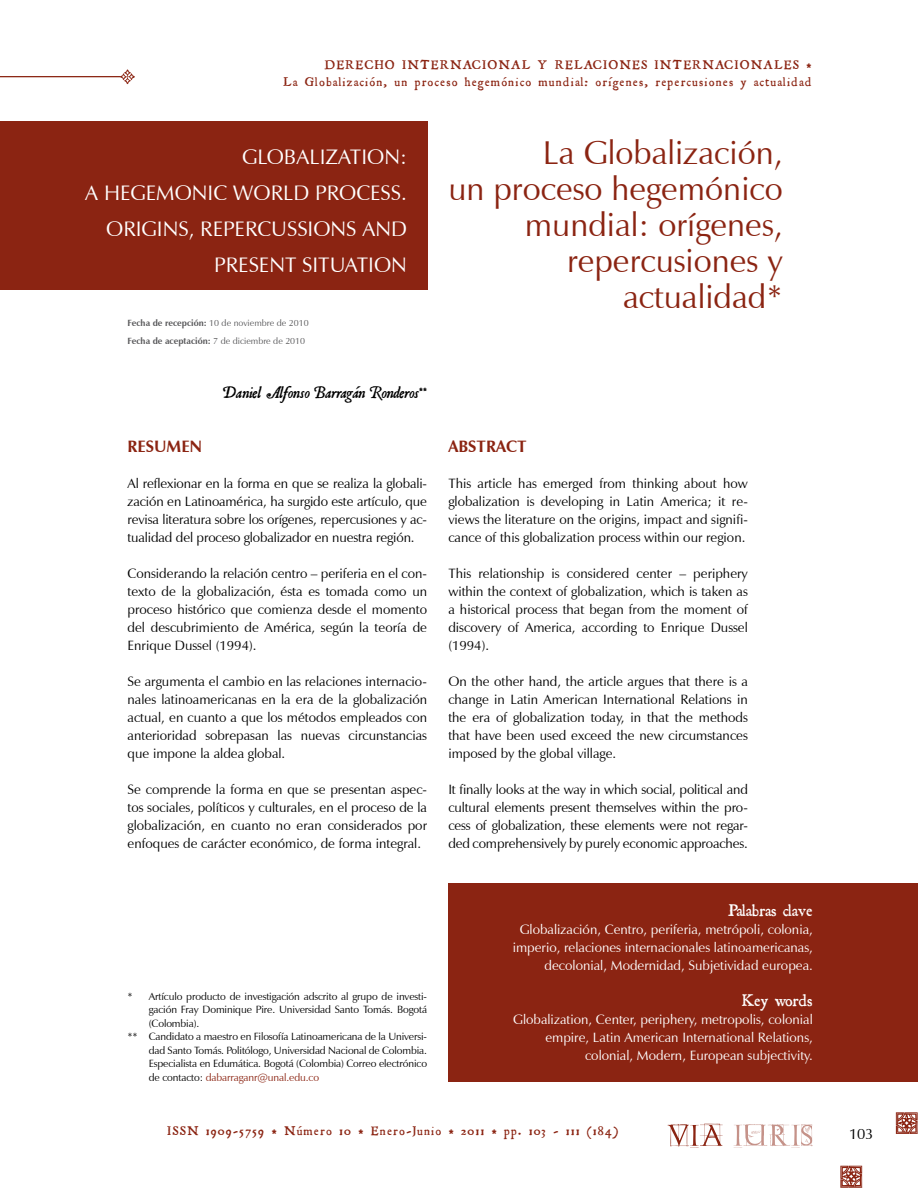
<style>
.page{position:relative;width:918px;height:1188px;background:#fff}
.page>*{position:absolute;margin:0;border:0;box-sizing:border-box;transform-origin:0 0}
.t1{font:33px/36px "Zapf Humanist 601 BT";color:#8b2412;text-align:right}
.t2{font:21px "Zapf Humanist 601 BT";color:#fff}
.t3{font:italic 18px "Roman Antique";color:#000}
.t4{font:18px "Roman Antique";color:#fff}
.t5{font:700 16.5px "Zapf Humanist 601 BT";color:#8b2412}
.t6{font:15px "Zapf Humanist 601 BT";color:#000}
.t7{font:13.5px/18px "Zapf Humanist 601 BT";color:#000;text-align:justify}
.t8{font:13.5px/18px "Zapf Humanist 601 BT";color:#fff;text-align:right}
.t9{font:13.5px/16.5px "Roman Antique";letter-spacing:.1em;color:#8b2412;text-align:right}
.t10{font:10.5px "Zapf Humanist 601 BT";letter-spacing:-.01em;color:#000}
.t11{font:10.5px "Zapf Humanist 601 BT";letter-spacing:-.01em;color:#8b2412}
.t12{font:9px/18px "Zapf Humanist 601 BT";color:#58585a}
.s1{font-weight:700}
.s2{color:#000}
</style>
<div class="page">
<svg style="left:120px;top:69px;width:15px;height:15px"></svg>
<svg style="left:733px;top:1124px;width:80px;height:22px"></svg>
<svg style="left:668px;top:1124px;width:55px;height:23px"></svg>
<svg style="left:896px;top:1112px;width:22px;height:22px"></svg>
<svg style="left:840px;top:1166px;width:22px;height:22px"></svg>
<hr style="left:0;top:76px;width:121px;height:1px;background:#8b2412">
<div style="left:448px;top:884px;width:470px;height:198px;background:#8b2412"></div>
<div style="left:0;top:121px;width:427px;height:169px;background:#8b2412"></div>
<p class="t9" style="left:284px;top:57px;width:530px">DERECHO INTERNACIONAL Y RELACIONES INTERNACIONALES *<br>La Globalización, un proceso hegemónico mundial: orígenes, repercusiones y actualidad</p>
<h2 class="t2" style="left:242px;top:144px;width:28px">Globalization</h2>
<h2 class="t2" style="left:400px;top:144px;width:8px">:</h2>
<h2 class="t2" style="left:85px;top:180px;width:34px">a hegemonic</h2>
<h2 class="t2" style="left:233px;top:180px;width:17px">world</h2>
<h2 class="t2" style="left:315px;top:180px;width:13px">process</h2>
<h2 class="t2" style="left:401px;top:180px;width:7px">.</h2>
<h2 class="t2" style="left:106px;top:216px;width:29px">Origins</h2>
<h2 class="t2" style="left:189px;top:216px;width:25px">, repercussions</h2>
<h2 class="t2" style="left:362px;top:216px;width:16px">and</h2>
<h2 class="t2" style="left:214px;top:252px;width:13px">present</h2>
<h2 class="t2" style="left:302px;top:252px;width:13px">situation</h2>
<p class="t12" style="left:128px;top:313px;width:183px"><span class="s1">Fecha de recepción:</span> 10 de noviembre de 2010<br><span class="s1">Fecha de aceptación:</span> 7 de diciembre de 2010</p>
<h3 class="t3" style="left:223px;top:381px;width:206px">Daniel Alfonso Barragán Ronderos<sup>**</sup></h3>
<p class="t5" style="left:128px;top:436px;width:76px">RESUMEN</p>
<p class="t7" style="left:128px;top:474px;width:301px">Al reflexionar en la forma en que se realiza la globali&shy;zación en Latinoamérica, ha surgido este artículo, que revisa literatura sobre los orígenes, repercusiones y ac&shy;tualidad del proceso globalizador en nuestra región.</p>
<p class="t7" style="left:128px;top:564px;width:301px">Considerando la relación centro – periferia en el con&shy;texto de la globalización, ésta es tomada como un proceso histórico que comienza desde el momento del descubrimiento de América, según la teoría de Enrique Dussel (1994).</p>
<p class="t7" style="left:128px;top:672px;width:301px">Se argumenta el cambio en las relaciones internacio&shy;nales latinoamericanas en la era de la globalización actual, en cuanto a que los métodos empleados con anterioridad sobrepasan las nuevas circunstancias que impone la aldea global.</p>
<p class="t7" style="left:128px;top:780px;width:301px">Se comprende la forma en que se presentan aspec&shy;tos sociales, políticos y culturales, en el proceso de la globalización, en cuanto no eran considerados por enfoques de carácter económico, de forma integral.</p>
<p class="t10" style="left:128px;top:990px;width:301px">* Artículo producto de investigación adscrito al grupo de investi-</p>
<p class="t10" style="left:149px;top:1003px;width:280px">gación Fray Dominique Pire. Universidad Santo Tomás. Bogotá</p>
<p class="t10" style="left:149px;top:1017px;width:52px">(Colombia).</p>
<p class="t10" style="left:128px;top:1030px;width:301px">** Candidato a maestro en Filosofía Latinoamericana de la Universi-</p>
<p class="t10" style="left:149px;top:1044px;width:280px">dad Santo Tomás. Politólogo, Universidad Nacional de Colombia.</p>
<p class="t10" style="left:149px;top:1057px;width:280px">Especialista en Edumática. Bogotá (Colombia) Correo electrónico</p>
<p class="t11" style="left:149px;top:1071px;width:172px"><span class="s2">de contacto:</span> dabarraganr@unal.edu.co</p>
<h1 class="t1" style="left:448px;top:134px;width:336px">La Globalización,<br>un proceso hegemónico mundial: orígenes, repercusiones y actualidad*</h1>
<p class="t5" style="left:448px;top:436px;width:80px">ABSTRACT</p>
<p class="t7" style="left:448px;top:474px;width:301px">This article has emerged from thinking about how globalization is developing in Latin America; it re&shy;views the literature on the origins, impact and signifi&shy;cance of this globalization process within our region.</p>
<p class="t7" style="left:448px;top:564px;width:301px">This relationship is considered center – periphery within the context of globalization, which is taken as a historical process that began from the moment of discovery of America, according to Enrique Dussel (1994).</p>
<p class="t7" style="left:448px;top:672px;width:301px">On the other hand, the article argues that there is a change in Latin American International Relations in the era of globalization today, in that the methods that have been used exceed the new circumstances imposed by the global village.</p>
<p class="t7" style="left:448px;top:780px;width:301px">It finally looks at the way in which social, political and cultural elements present themselves within the pro&shy;cess of globalization, these elements were not regar&shy;ded comprehensively by purely economic approaches.</p>
<h3 class="t4" style="left:728px;top:899px;width:86px">Palabras clave</h3>
<p class="t8" style="left:513px;top:920px;width:302px">Globalización, Centro, periferia, metrópoli, colonia, imperio, relaciones internacionales latinoamericanas, decolonial, Modernidad, Subjetividad europea.</p>
<h3 class="t4" style="left:742px;top:989px;width:72px">Key words</h3>
<p class="t8" style="left:513px;top:1010px;width:301px">Globalization, Center, periphery, metropolis, colonial empire, Latin American International Relations, colonial, Modern, European subjectivity.</p>
<p class="t9" style="left:168px;top:1123px;width:452px">ISSN 1909-5759 * Número 10 * Enero-Junio * 2011 * pp. 103 - 111 (184)</p>
<p class="t6" style="left:849px;top:1125px;width:26px">103</p>
</div>
